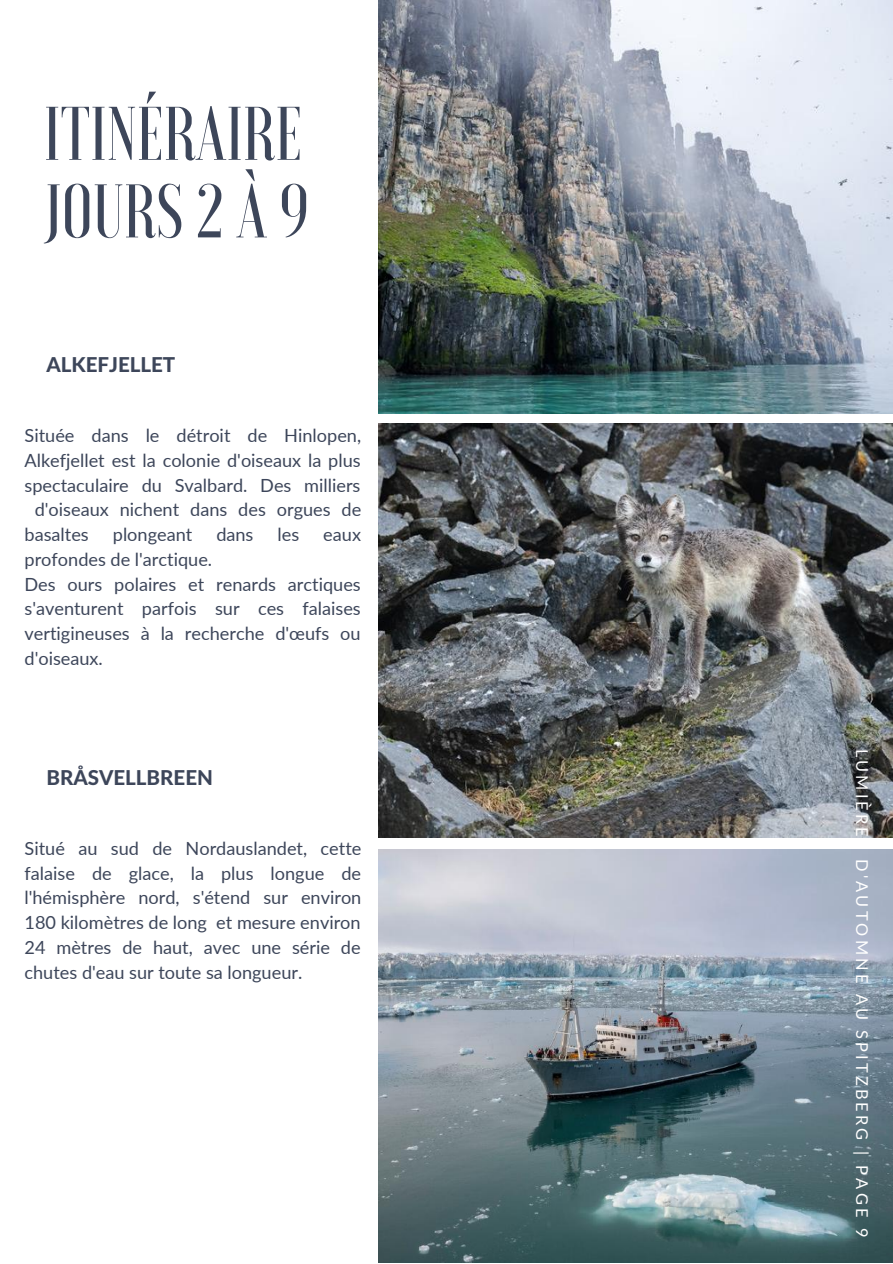
<style>
.page{position:relative;width:893px;height:1264px;background:#fff}
.page>*{position:absolute;margin:0;border:0;box-sizing:border-box;transform-origin:0 0}
.t1{font:500 75.75px/77.6px "Voga";color:#3d465a}
.t2{font:800 20.55px "Lato Latin";color:#3d465a}
.t3{font:18.15px/24.8px "Lato";color:#3d465a}
.t4{font:16.35px "Lato";letter-spacing:.19em;color:#fff}
</style>
<div class="page">
<img style="left:378px;top:424px;width:514px;height:413px">
<img style="left:378px;top:0;width:514px;height:414px">
<img style="left:378px;top:849px;width:514px;height:413px">
<h1 class="t1" style="left:44px;top:95px;width:267px">ITINÉRAIRE<br>JOURS 2 À 9</h1>
<p class="t2" style="left:46px;top:356px;width:130px">ALKEFJELLET</p>
<p class="t3" style="left:25px;top:422px;width:338px">Située dans le détroit de Hinlopen,</p>
<p class="t3" style="left:25px;top:447px;width:337px">Alkefjellet est la colonie d'oiseaux la plus</p>
<p class="t3" style="left:25px;top:472px;width:337px">spectaculaire du Svalbard. Des milliers</p>
<p class="t3" style="left:35px;top:497px;width:328px">d'oiseaux nichent dans des orgues de</p>
<p class="t3" style="left:25px;top:521px;width:66px">basaltes</p>
<p class="t3" style="left:113px;top:521px;width:81px">plongeant</p>
<p class="t3" style="left:216px;top:521px;width:39px">dans</p>
<p class="t3" style="left:277px;top:521px;width:23px">les</p>
<p class="t3" style="left:323px;top:521px;width:39px">eaux</p>
<p class="t3" style="left:25px;top:546px;width:338px">profondes de l'arctique.<br>Des ours polaires et renards arctiques s'aventurent parfois sur ces falaises vertigineuses à la recherche d'œufs ou d'oiseaux.</p>
<p class="t2" style="left:46px;top:768px;width:168px">BRÅSVELLBREEN</p>
<p class="t3" style="left:25px;top:835px;width:338px;text-align:justify">Situé au sud de Nordauslandet, cette falaise de glace, la plus longue de l'hémisphère nord, s'étend sur environ 180 kilomètres de long et mesure environ 24 mètres de haut, avec une série de chutes d'eau sur toute sa longueur.</p>
<p class="t4" style="left:872px;top:748px;width:490px;rotate:90deg">LUMIÈRES D'AUTOMNE AU SPITZBERG | PAGE 9</p>
</div>
